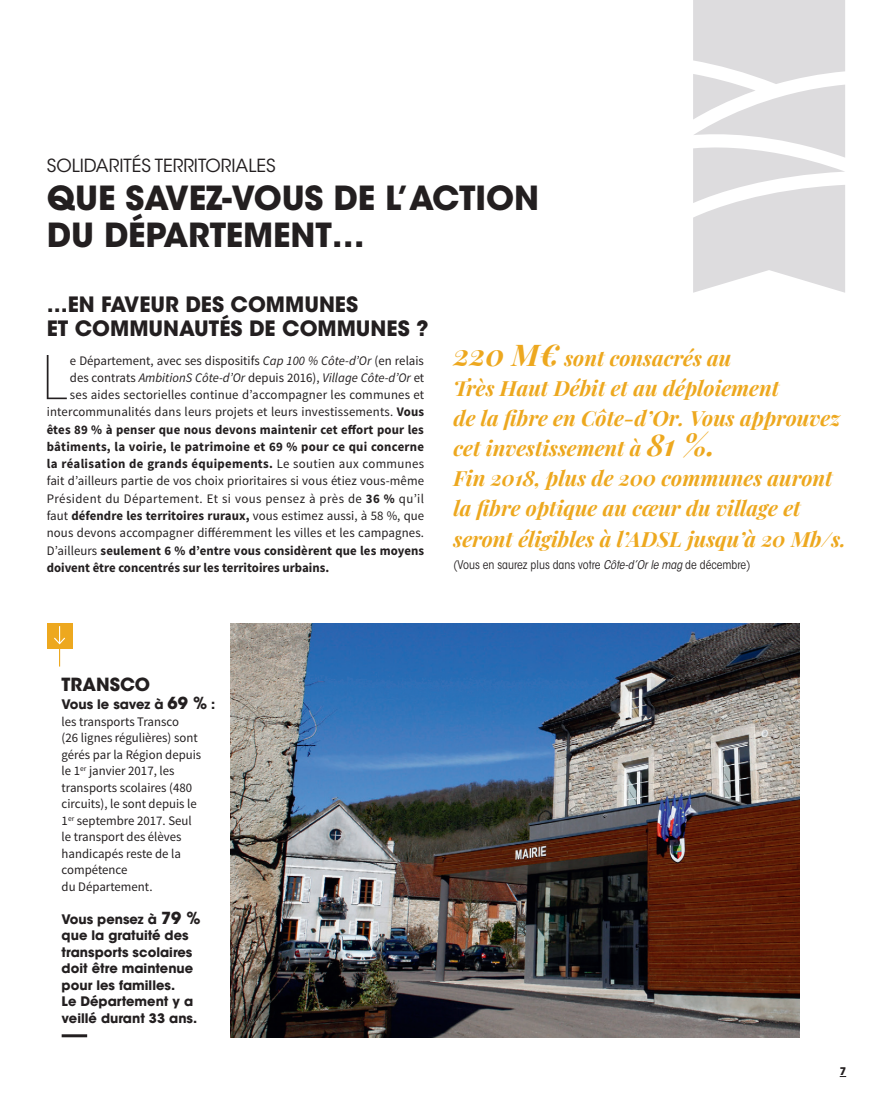
<style>
.page{position:relative;width:893px;height:1106px;background:#fff}
.page>*{position:absolute;margin:0;border:0;box-sizing:border-box;transform-origin:0 0}
.t1{font:200 59.7px "ITC Avant Garde Std";color:#231f20}
.t2{font:700 33px/37.5px "ITC Avant Garde Std";letter-spacing:-.005em;color:#231f20}
.t3{font:italic 700 21px/30px "Playfair Display";color:#eda81f}
.t4{font:700 21px/24px "ITC Avant Garde Std";color:#231f20}
.t5{font:18px "ITC Avant Garde Std";color:#231f20}
.t6{font:700 18px "ITC Avant Garde Std";color:#231f20}
.t7{font:13.05px/16.5px "Source Sans Pro";color:#231f20}
.t8{font:700 13.05px "Source Sans Pro";letter-spacing:.01em;color:#231f20}
.t9{font:700 13.05px/16.5px "ITC Avant Garde Std";color:#231f20}
.t10{font:italic 13.05px "Source Sans Pro";color:#231f20}
.t11{font:13.05px "Source Sans Pro";letter-spacing:.035em;color:#231f20}
.t12{font:condensed 12px "ITC Avant Garde Std";color:#231f20}
.t13{font:700 10.5px "ITC Avant Garde Std";color:#231f20}
.s1{font-style:italic}
.s2{font-style:normal}
.s3{font-weight:700}
.s4{font-weight:400}
.s5{font-size:30px}
.s6{font-size:16.5px}
</style>
<div class="page">
<svg style="left:693px;top:0;width:152px;height:293px"></svg>
<img style="left:230px;top:624px;width:569px;height:413px">
<div style="left:47px;top:622px;width:25px;height:26px;background:#eda81f"></div>
<svg style="left:53px;top:626px;width:13px;height:40px"></svg>
<hr style="left:62px;top:1034px;width:25px;height:3px;background:#231f20">
<h3 class="t5" style="left:47px;top:155px;width:230px">SOLIDARITÉS TERRITORIALES</h3>
<h2 class="t2" style="left:47px;top:179px;width:494px">QUE SAVEZ-VOUS DE L’ACTION<br>DU DÉPARTEMENT…</h2>
<h3 class="t4" style="left:47px;top:292px;width:383px">…EN FAVEUR DES COMMUNES<br>ET COMMUNAUTÉS DE COMMUNES ?</h3>
<h1 class="t1" style="left:42px;top:343px;width:26px">L</h1>
<p class="t7" style="left:70px;top:352px;width:356px">e Département, avec ses dispositifs <span class="s1">Cap 100 % Côte-d’Or</span> (en relais</p>
<p class="t10" style="left:70px;top:369px;width:356px"><span class="s2">des contrats</span> AmbitionS Côte-d’Or <span class="s2">depuis 2016),</span> Village Côte-d’Or <span class="s2">et</span></p>
<p class="t7" style="left:70px;top:387px;width:356px">ses aides sectorielles continue d’accompagner les communes et</p>
<p class="t7" style="left:47px;top:404px;width:379px">intercommunalités dans leurs projets et leurs investissements. <span class="s3">Vous</span></p>
<p class="t8" style="left:47px;top:421px;width:379px">êtes 89 % à penser que nous devons maintenir cet effort pour les</p>
<p class="t8" style="left:47px;top:438px;width:379px">bâtiments, la voirie, le patrimoine et 69 % pour ce qui concerne</p>
<p class="t8" style="left:47px;top:455px;width:379px">la réalisation de grands équipements. <span class="s4">Le soutien aux communes</span></p>
<p class="t7" style="left:47px;top:473px;width:379px">fait d’ailleurs partie de vos choix prioritaires si vous étiez vous-même</p>
<p class="t11" style="left:47px;top:490px;width:379px">Président du Département. Et si vous pensez à près de <span class="s3">36 %</span> qu’il</p>
<p class="t7" style="left:47px;top:507px;width:379px">faut <span class="s3">défendre les territoires ruraux,</span> vous estimez aussi, à 58 %, que</p>
<p class="t7" style="left:47px;top:525px;width:379px">nous devons accompagner différemment les villes et les campagnes.</p>
<p class="t8" style="left:47px;top:542px;width:379px"><span class="s4">D’ailleurs</span> seulement 6 % d’entre vous considèrent que les moyens</p>
<p class="t8" style="left:47px;top:559px;width:284px">doivent être concentrés sur les territoires urbains.</p>
<p class="t3" style="left:454px;top:341px;width:394px"><span class="s5">220 M€</span> sont consacrés au<br>Très Haut Débit et au déploiement<br>de la fibre en Côte-d’Or. Vous approuvez cet investissement à <span class="s5">81 %.<br></span>Fin 2018, plus de 200 communes auront la fibre optique au cœur du village et seront éligibles à l’ADSL jusqu’à 20 Mb/s.</p>
<p class="t12" style="left:454px;top:557px;width:298px">(Vous en saurez plus dans votre <span class="s1">Côte-d’Or le mag</span> de décembre)</p>
<h3 class="t6" style="left:62px;top:672px;width:90px">TRANSCO</h3>
<p class="t9" style="left:62px;top:696px;width:155px">Vous le savez à <span class="s6">69 %</span> :</p>
<p class="t7" style="left:62px;top:713px;width:141px">les transports Transco<br>(26 lignes régulières) sont gérés par la Région depuis le 1<sup>er</sup> janvier 2017, les transports scolaires (480 circuits), le sont depuis le<br>1<sup>er</sup> septembre 2017. Seul le transport des élèves handicapés reste de la compétence<br>du Département.</p>
<p class="t9" style="left:62px;top:910px;width:141px">Vous pensez à <span class="s6">79 % </span>que la gratuité des transports scolaires doit être maintenue pour les familles.<br>Le Département y a veillé durant 33 ans.</p>
<p class="t13" style="left:840px;top:1064px;width:8px">7</p>
</div>
